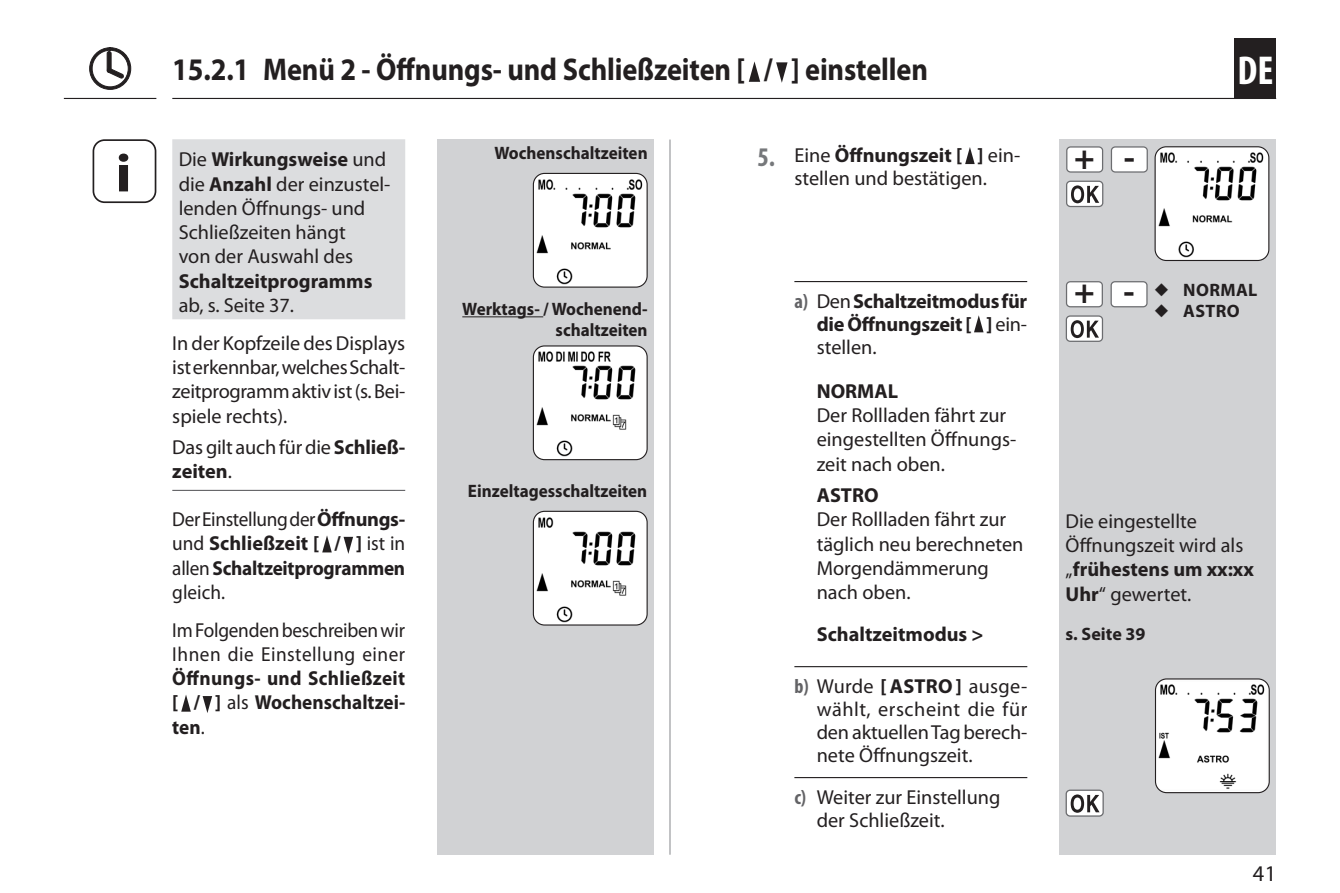
<style>
.page{position:relative;width:1340px;height:893px;background:#fff}
.page>*{position:absolute;margin:0;border:0;box-sizing:border-box;transform-origin:0 0}
.INFO-Icon{font:700 54px "Myriad Pro";color:#231f20;scale:1.1 1}
.t1{font:700 condensed 40.5px "Myriad Pro";color:#fff}
.t2{font:700 34.65px "Myriad Pro";color:#231f20}
.t3{font:700 31.5px "Myriad Pro";letter-spacing:-.005em;color:#231f20;scale:.9 1}
.t4{font:22.5px "Myriad Pro";color:#231f20}
.Nützliche_Infos_-_DE{font:20.25px/24.3px "Myriad Pro";color:#231f20}
.Fließtext_-_DE{font:20.25px/24.3px "Myriad Pro";color:#231f20}
.Fließtext_nach_Handl{font:700 20.25px/24.3px "Myriad Pro";letter-spacing:-.01em;color:#231f20;text-align:justify}
.Fließtext_nach_Handl-2{font:20.25px/24.3px "Myriad Pro";letter-spacing:-.015em;color:#231f20;text-align:justify}
.Fließtext_nach_Handl-3{font:20.25px/24.3px "Myriad Pro";letter-spacing:-.015em;color:#231f20;text-align:justify;scale:.95 1}
.Fließtext_-_DE-2{font:700 20.25px "Myriad Pro";color:#231f20}
.Nützliche_Infos_-_DE-2{font:700 20.25px "Myriad Pro";color:#231f20}
.Bildtexte_-_DE{font:700 18px/20.7px "Myriad Pro";color:#231f20;text-align:right;scale:.95 1}
.Fließtext_-_DE-3{font:700 18px "Myriad Pro";letter-spacing:.02em;color:#231f20}
.Bildtexte_-_DE-2{font:700 18px "Myriad Pro";color:#231f20}
.s1{font-weight:700;font-stretch:condensed;font-size:27px;color:#76787b}
.s2{font-weight:700}
.s3{font-weight:400}
.s4{font-stretch:condensed;color:#636366}
.s5{font-weight:700;font-stretch:condensed;color:#636366}
</style>
<div class="page">
<hr style="left:172px;top:98px;width:1104px;height:1px;background:#231f20">
<hr style="left:64px;top:98px;width:92px;height:1px;background:#231f20">
<hr style="left:669px;top:140px;width:1px;height:715px;background:#939598">
<div style="left:437px;top:140px;width:217px;height:715px;background:#d1d2d4"></div>
<div style="left:1059px;top:140px;width:217px;height:715px;background:#d1d2d4"></div>
<div style="left:1234px;top:38px;width:42px;height:61px;background:#231f20"></div>
<img style="left:1156px;top:679px;width:113px;height:114px">
<div style="left:1154px;top:678px;width:115px;height:115px;border:1px solid #231f20;border-radius:11px"></div>
<div style="left:1066px;top:282px;width:36px;height:25px;background:#fff;border-radius:4px"></div>
<div style="left:1065px;top:281px;width:37px;height:26px;border:1px solid #6c6d70;border-radius:4px"></div>
<div style="left:1111px;top:282px;width:35px;height:25px;background:#fff;border-radius:4px"></div>
<div style="left:1110px;top:281px;width:37px;height:26px;border:1px solid #6c6d70;border-radius:4px"></div>
<div style="left:1066px;top:316px;width:36px;height:25px;background:#fff;border-radius:4px"></div>
<div style="left:1065px;top:315px;width:38px;height:27px;border:1px solid #6c6d70;border-radius:4px"></div>
<svg style="left:1070px;top:320px;width:28px;height:18px"></svg>
<div style="left:1066px;top:790px;width:37px;height:26px;background:#fff;border-radius:4px"></div>
<div style="left:1065px;top:789px;width:38px;height:28px;border:1px solid #6c6d70;border-radius:4px"></div>
<svg style="left:1070px;top:794px;width:29px;height:19px"></svg>
<img style="left:1156px;top:147px;width:112px;height:113px">
<div style="left:1154px;top:146px;width:115px;height:115px;border:1px solid #231f20;border-radius:11px"></div>
<div style="left:1066px;top:147px;width:36px;height:25px;background:#fff;border-radius:4px"></div>
<div style="left:1066px;top:146px;width:37px;height:27px;border:1px solid #6c6d70;border-radius:4px"></div>
<div style="left:1111px;top:147px;width:36px;height:25px;background:#fff;border-radius:4px"></div>
<div style="left:1110px;top:146px;width:37px;height:27px;border:1px solid #6c6d70;border-radius:4px"></div>
<div style="left:1066px;top:181px;width:36px;height:26px;background:#fff;border-radius:4px"></div>
<div style="left:1066px;top:181px;width:37px;height:26px;border:1px solid #6c6d70;border-radius:4px"></div>
<svg style="left:1071px;top:185px;width:28px;height:18px"></svg>
<img style="left:533px;top:173px;width:114px;height:114px">
<div style="left:533px;top:173px;width:114px;height:115px;border:1px solid #231f20;border-radius:11px"></div>
<img style="left:533px;top:346px;width:114px;height:114px">
<div style="left:533px;top:345px;width:114px;height:115px;border:1px solid #231f20;border-radius:11px"></div>
<img style="left:533px;top:511px;width:114px;height:114px">
<div style="left:533px;top:511px;width:114px;height:115px;border:1px solid #231f20;border-radius:11px"></div>
<div style="left:172px;top:139px;width:233px;height:180px;background:#dcdddf"></div>
<hr style="left:172px;top:490px;width:233px;height:1px;background:#636366">
<hr style="left:794px;top:666px;width:233px;height:1px;background:#231f20">
<hr style="left:794px;top:777px;width:233px;height:1px;background:#231f20">
<hr style="left:462px;top:316px;width:81px;height:1px;background:#231f20">
<svg style="left:965px;top:147px;width:9px;height:17px"></svg>
<hr style="left:794px;top:281px;width:233px;height:1px;background:#231f20">
<svg style="left:974px;top:315px;width:9px;height:17px"></svg>
<svg style="left:748px;top:61px;width:12px;height:21px"></svg>
<svg style="left:776px;top:62px;width:11px;height:21px"></svg>
<svg style="left:90px;top:48px;width:41px;height:41px"></svg>
<svg style="left:322px;top:535px;width:10px;height:17px"></svg>
<svg style="left:343px;top:537px;width:10px;height:17px"></svg>
<svg style="left:181px;top:695px;width:10px;height:17px"></svg>
<svg style="left:203px;top:696px;width:9px;height:17px"></svg>
<div style="left:93px;top:139px;width:63px;height:64px;border:2px solid #231f20;border-radius:11px"></div>
<p class="INFO-Icon" style="left:115px;top:143px;width:16px">i</p>
<p class="t3" style="left:172px;top:52px;width:841px">15.2.1 Menü 2 - Öffnungs- und Schließzeiten [ / ] einstellen</p>
<h2 class="t1" style="left:1237px;top:48px;width:37px">DE</h2>
<p class="Nützliche_Infos_-_DE" style="left:757px;top:144px;width:264px;line-height:22.9px;text-align:center"><span class="s1">5.</span> Eine <span class="s2">Öffnungszeit [ ]</span> ein&shy;stellen und bestätigen.</p>
<p class="Bildtexte_-_DE" style="left:494px;top:143px;width:163px">Wochenschaltzeiten</p>
<p class="Nützliche_Infos_-_DE-2" style="left:179px;top:148px;width:209px"><span class="s3">Die</span> Wirkungsweise <span class="s3">und</span></p>
<p class="t2" style="left:1074px;top:134px;width:22px">+</p>
<p class="t2" style="left:1123px;top:134px;width:13px">-</p>
<p class="Nützliche_Infos_-_DE" style="left:179px;top:172px;width:213px">die <span class="s2">Anzahl</span> der einzustel&shy;lenden Öffnungs- und<br>Schließzeiten hängt<br>von der Auswahl des<br><span class="s2">Schaltzeitprogramms </span>ab, s. Seite 37.</p>
<p class="Fließtext_nach_Handl-2" style="left:172px;top:331px;width:234px">In der Kopfzeile des Displays ist erkennbar, welches Schalt&shy;zeitprogramm aktiv ist (s. Bei&shy;spiele rechts).</p>
<p class="Fließtext_nach_Handl-2" style="left:172px;top:435px;width:234px">Das gilt auch für die <span class="s2">Schließ&shy;zeiten</span>.</p>
<p class="Fließtext_-_DE-3" style="left:1154px;top:280px;width:104px">◆ NORMAL</p>
<p class="Fließtext_-_DE-3" style="left:1154px;top:301px;width:87px">◆ ASTRO</p>
<p class="t2" style="left:1074px;top:269px;width:22px">+</p>
<p class="t2" style="left:1123px;top:269px;width:13px">-</p>
<p class="Fließtext_nach_Handl" style="left:816px;top:290px;width:212px;line-height:22.9px;text-indent:-22px"><span class="s4">a)</span> <span class="s3">Den</span> Schaltzeitmodus für die Öffnungszeit[ ] <span class="s3">ein&shy;stellen.</span></p>
<p class="Bildtexte_-_DE" style="left:462px;top:299px;width:197px">Werktags- / Wochenend&shy;schaltzeiten</p>
<p class="Fließtext_-_DE-2" style="left:816px;top:380px;width:83px">NORMAL</p>
<p class="Fließtext_-_DE" style="left:816px;top:403px;width:201px">Der Rollladen fährt zur eingestellten Öffnungs&shy;zeit nach oben.</p>
<p class="Fließtext_-_DE-2" style="left:816px;top:484px;width:63px">ASTRO</p>
<p class="Fließtext_-_DE" style="left:816px;top:508px;width:208px">Der Rollladen fährt zur täglich neu berechneten<br>Morgendämmerung nach oben.</p>
<p class="Fließtext_-_DE" style="left:1065px;top:509px;width:190px">Die eingestellte<br>Öffnungszeit wird als „<span class="s2">frühestens um xx:xx<br>Uhr</span>“ gewertet.</p>
<p class="Bildtexte_-_DE" style="left:468px;top:481px;width:190px">Einzeltagesschaltzeiten</p>
<p class="Fließtext_nach_Handl" style="left:172px;top:507px;width:234px"><span class="s3">Der Einstellung der</span> Öffnungs&shy;<span class="s3">und</span> Schließzeit [ / ] <span class="s3">ist in allen</span> Schaltzeitprogrammen <span class="s3">gleich.</span></p>
<p class="Fließtext_nach_Handl-3" style="left:172px;top:618px;width:247px">Im Folgenden beschreiben wir Ihnen die Einstellung einer <span class="s2">Öffnungs- und Schließzeit [ / ]</span> als <span class="s2">Wochenschaltzei&shy;ten</span>.</p>
<p class="Fließtext_-_DE-2" style="left:816px;top:623px;width:168px">Schaltzeitmodus &gt;</p>
<p class="Bildtexte_-_DE-2" style="left:1065px;top:623px;width:81px">s. Seite 39</p>
<p class="Nützliche_Infos_-_DE" style="left:816px;top:675px;width:212px;line-height:22.9px;text-align:justify;text-indent:-22px"><span class="s5">b)</span> Wurde <span class="s2">[ASTRO ]</span> ausge&shy;wählt, erscheint die für den aktuellen Tag berech&shy;nete Öffnungszeit.</p>
<p class="Nützliche_Infos_-_DE" style="left:816px;top:786px;width:185px;line-height:22.9px;text-indent:-22px"><span class="s5">c)</span> Weiter zur Einstellung der Schließzeit.</p>
<p class="t4" style="left:1252px;top:861px;width:25px">41</p>
</div>
